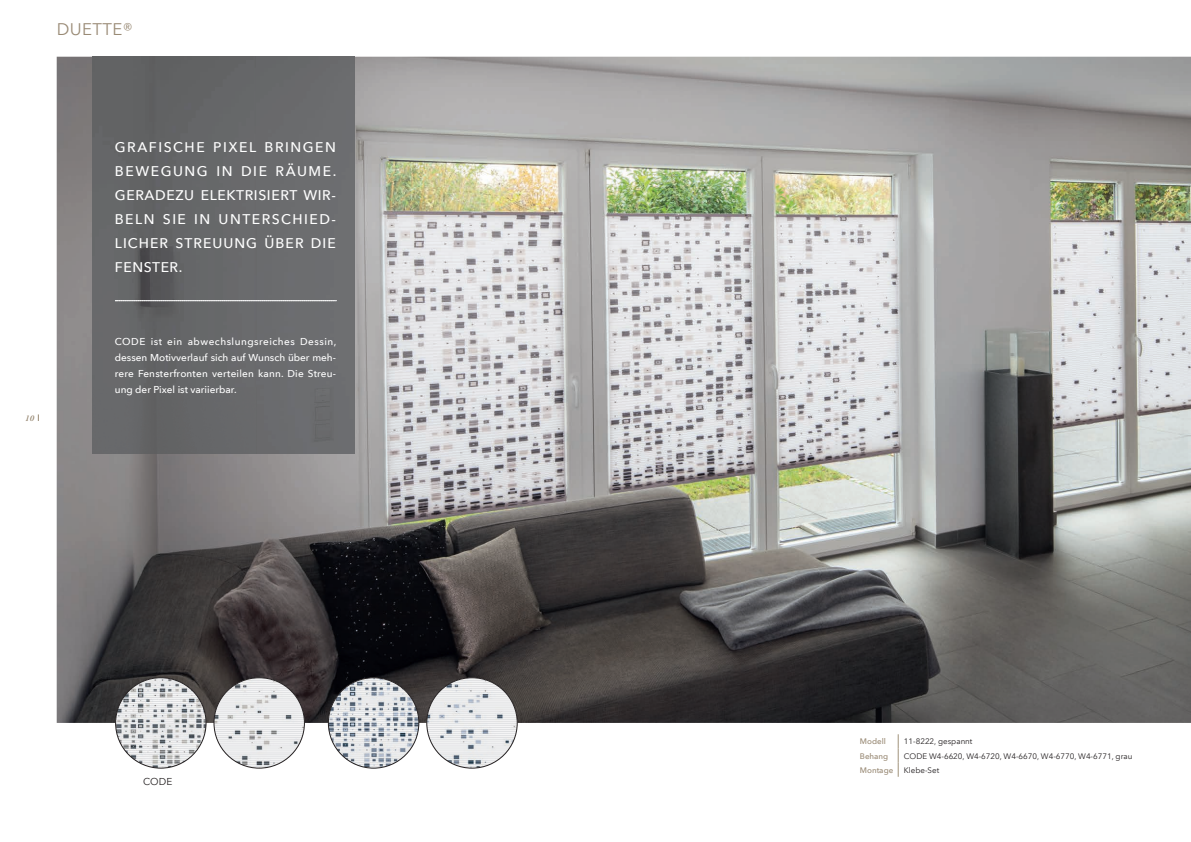
<style>
.page{position:relative;width:1191px;height:842px;background:#fff}
.page>*{position:absolute;margin:0;border:0;box-sizing:border-box;transform-origin:0 0}
.t1{font:16.8px "Avenir Next LT Com";letter-spacing:.025em;color:#998a75}
.t2{font:500 14px/24px "Avenir Next LT Com";letter-spacing:.075em;color:#fff;text-align:justify}
.t3{font:500 10px/16px "Avenir Next LT Com";letter-spacing:.01em;color:#fff;text-align:justify}
.t4{font:10px "Avenir Next LT Com";color:#231f20}
.t5{font:italic 600 9px "Garamond Premr Pro";color:#998a75}
.t6{font:8px "Avenir Next LT Com";color:#231f20}
.t7{font:500 8px "Avenir Next LT Com";color:#998a75}
</style>
<div class="page">
<img style="left:57px;top:57px;width:1134px;height:666px">
<img style="left:116px;top:678px;width:90px;height:90px">
<img style="left:214px;top:678px;width:90px;height:90px;border-radius:45px">
<img style="left:328px;top:678px;width:91px;height:90px;border-radius:45px">
<img style="left:427px;top:678px;width:90px;height:90px;border-radius:45px">
<div style="left:92px;top:57px;width:263px;height:397px;background:#68696b"></div>
<svg style="left:898px;top:734px;width:1px;height:43px"></svg>
<svg style="left:115px;top:300px;width:221px;height:1px"></svg>
<h1 class="t1" style="left:57px;top:20px;width:78px">DUETTE®</h1>
<p class="t5" style="left:25px;top:412px;width:10px">10</p>
<h2 class="t2" style="left:115px;top:135px;width:223px">GRAFISCHE PIXEL BRINGEN BEWEGUNG IN DIE RÄUME.<br>GERADEZU ELEKTRISIERT WIR-BELN SIE IN UNTERSCHIED-LICHER STREUUNG ÜBER DIE FENSTER.</h2>
<p class="t3" style="left:115px;top:333px;width:223px">CODE ist ein abwechslungsreiches Dessin, dessen Motivverlauf sich auf Wunsch über meh&shy;rere Fensterfronten verteilen kann. Die Streu&shy;ung der Pixel ist variierbar.</p>
<p class="t4" style="left:143px;top:776px;width:31px">CODE</p>
<p class="t7" style="left:860px;top:737px;width:27px">Modell</p>
<p class="t6" style="left:904px;top:737px;width:70px">11-8222, gespannt</p>
<p class="t7" style="left:860px;top:751px;width:30px">Behang</p>
<p class="t6" style="left:904px;top:751px;width:230px">CODE W4-6620, W4-6720, W4-6670, W4-6770, W4-6771, grau</p>
<p class="t7" style="left:860px;top:765px;width:35px">Montage</p>
<p class="t6" style="left:904px;top:765px;width:37px">Klebe-Set</p>
</div>
